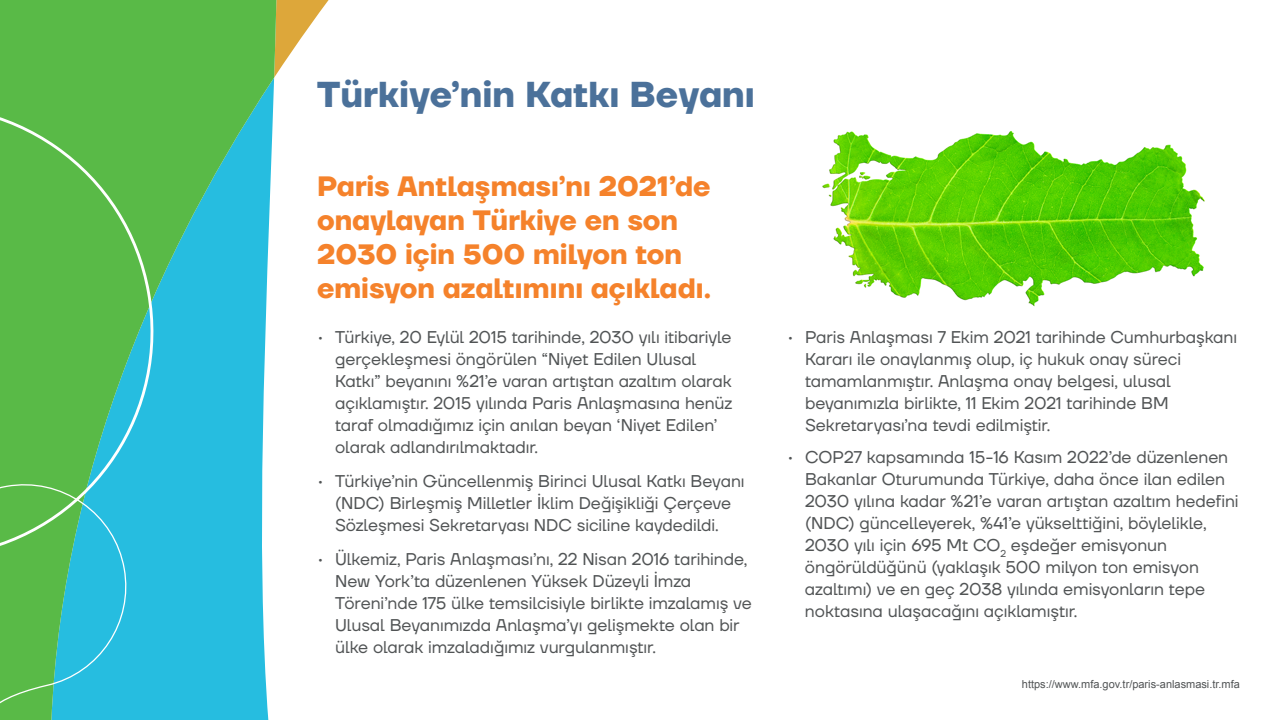
<style>
.page{position:relative;width:1280px;height:720px;background:#fff}
.page>*{position:absolute;margin:0;border:0;box-sizing:border-box;transform-origin:0 0}
.t1{font:700 36px "TT Firs Neue";color:#4b719a}
.t2{font:700 28px/34px "TT Firs Neue";color:#f5822b}
.t3{font:17px/22px "TT Firs Neue";letter-spacing:-.005em;color:#515455}
.t4{font:11px "Arial";color:#515455}
</style>
<div class="page">
<svg style="left:279px;top:0;width:50px;height:70px"></svg>
<svg style="left:0;top:0;width:279px;height:720px;background:#4cc1ab"></svg>
<svg style="left:0;top:98px;width:171px;height:622px;background:#4fbb6d"></svg>
<svg style="left:0;top:481px;width:134px;height:239px;background:#44bd97"></svg>
<img style="left:822px;top:131px;width:383px;height:176px">
<h1 class="t1" style="left:317px;top:70px;width:439px">Türkiye’nin Katkı Beyanı</h1>
<h2 class="t2" style="left:317px;top:169px;width:395px">Paris Antlaşması’nı 2021’de onaylayan Türkiye en son<br>2030 için 500 milyon ton emisyon azaltımını açıkladı.</h2>
<p class="t3" style="left:335px;top:326px;width:399px;text-indent:-18px">• Türkiye, 20 Eylül 2015 tarihinde, 2030 yılı itibariyle gerçekleşmesi öngörülen “Niyet Edilen Ulusal Katkı” beyanını %21’e varan artıştan azaltım olarak açıklamıştır. 2015 yılında Paris Anlaşmasına henüz taraf olmadığımız için anılan beyan ‘Niyet Edilen’ olarak adlandırılmaktadır.</p>
<p class="t3" style="left:317px;top:470px;width:429px;text-align:center">• Türkiye’nin Güncellenmiş Birinci Ulusal Katkı Beyanı (NDC) Birleşmiş Milletler İklim Değişikliği Çerçeve<br>Sözleşmesi Sekretaryası NDC siciline kaydedildi.</p>
<p class="t3" style="left:335px;top:548px;width:418px;text-indent:-18px">• Ülkemiz, Paris Anlaşması’nı, 22 Nisan 2016 tarihinde, New York’ta düzenlenen Yüksek Düzeyli İmza Töreni’nde 175 ülke temsilcisiyle birlikte imzalamış ve Ulusal Beyanımızda Anlaşma’yı gelişmekte olan bir ülke olarak imzaladığımız vurgulanmıştır.</p>
<p class="t3" style="left:805px;top:326px;width:434px;text-indent:-18px">• Paris Anlaşması 7 Ekim 2021 tarihinde Cumhurbaşkanı Kararı ile onaylanmış olup, iç hukuk onay süreci tamamlanmıştır. Anlaşma onay belgesi, ulusal beyanımızla birlikte, 11 Ekim 2021 tarihinde BM Sekretaryası’na tevdi edilmiştir.</p>
<p class="t3" style="left:805px;top:446px;width:435px;text-indent:-18px">• COP27 kapsamında 15-16 Kasım 2022’de düzenlenen Bakanlar Oturumunda Türkiye, daha önce ilan edilen 2030 yılına kadar %21’e varan artıştan azaltım hedefini (NDC) güncelleyerek, %41’e yükselttiğini, böylelikle, 2030 yılı için 695 Mt CO<sub>2</sub> eşdeğer emisyonun öngörüldüğünü (yaklaşık 500 milyon ton emisyon azaltımı) ve en geç 2038 yılında emisyonların tepe noktasına ulaşacağını açıklamıştır.</p>
<p class="t4" style="left:1022px;top:677px;width:220px">https://www.mfa.gov.tr/paris-anlasmasi.tr.mfa</p>
</div>
